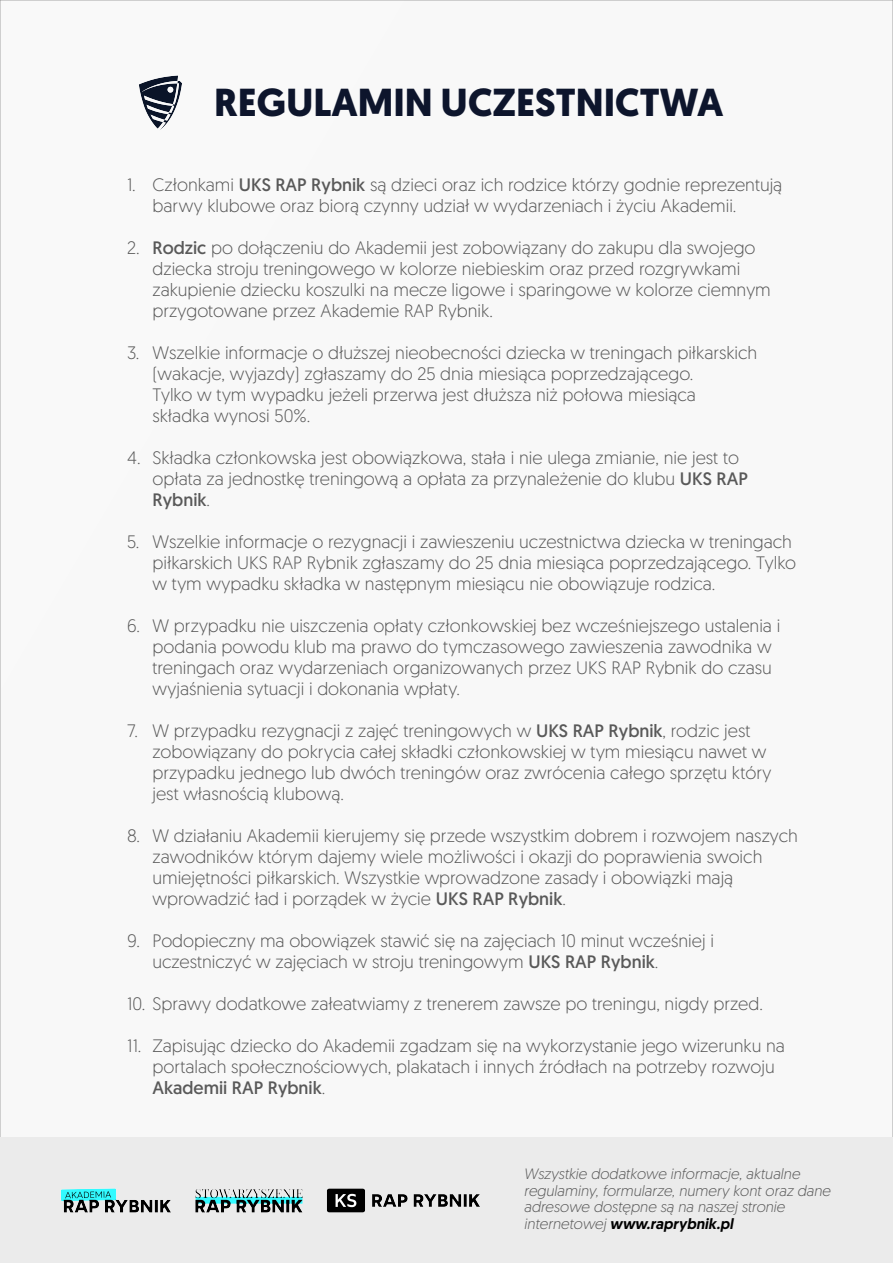
<style>
.page{position:relative;width:893px;height:1263px;background:#fff}
.page>*{position:absolute;margin:0;border:0;box-sizing:border-box;transform-origin:0 0}
.t1{font:700 39px "Geomanist";color:#0d152c}
.t2{font:300 18px/21px "Geomanist";color:#595959}
.t3{font:italic 300 15px/16.5px "Geomanist";color:#595959}
.s1{font-weight:400}
.s2{font-weight:500;color:#000}
</style>
<div class="page">
<div style="left:0;top:1137px;width:893px;height:126px;background:#ebebeb"></div>
<img style="left:61px;top:1188px;width:107px;height:25px">
<img style="left:330px;top:1188px;width:150px;height:25px">
<img style="left:168px;top:1188px;width:162px;height:25px">
<img style="left:139px;top:75px;width:43px;height:55px">
<h1 class="t1" style="left:214px;top:87px;width:511px">REGULAMIN UCZESTNICTWA</h1>
<p class="t2" style="left:152px;top:176px;width:631px">Członkami <span class="s1">UKS RAP Rybnik</span> są dzieci oraz ich rodzice którzy godnie reprezentują barwy klubowe oraz biorą czynny udział w wydarzeniach i życiu Akademii.</p>
<p class="t2" style="left:152px;top:239px;width:620px"><span class="s1">Rodzic</span> po dołączeniu do Akademii jest zobowiązany do zakupu dla swojego dziecka stroju treningowego w kolorze niebieskim oraz przed rozgrywkami zakupienie dziecku koszulki na mecze ligowe i sparingowe w kolorze ciemnym przygotowane przez Akademie RAP Rybnik.</p>
<p class="t2" style="left:152px;top:344px;width:606px">Wszelkie informacje o dłuższej nieobecności dziecka w treningach piłkarskich (wakacje, wyjazdy) zgłaszamy do 25 dnia miesiąca poprzedzającego.<br>Tylko w tym wypadku jeżeli przerwa jest dłuższa niż połowa miesiąca<br>składka wynosi 50%.</p>
<p class="t2" style="left:152px;top:449px;width:597px">Składka członkowska jest obowiązkowa, stała i nie ulega zmianie, nie jest to opłata za jednostkę treningową a opłata za przynależenie do klubu <span class="s1">UKS RAP<br>Rybnik</span>.</p>
<p class="t2" style="left:152px;top:533px;width:645px">Wszelkie informacje o rezygnacji i zawieszeniu uczestnictwa dziecka w treningach piłkarskich UKS RAP Rybnik zgłaszamy do 25 dnia miesiąca poprzedzającego. Tylko w tym wypadku składka w następnym miesiącu nie obowiązuje rodzica.</p>
<p class="t2" style="left:152px;top:617px;width:629px">W przypadku nie uiszczenia opłaty członkowskiej bez wcześniejszego ustalenia i podania powodu klub ma prawo do tymczasowego zawieszenia zawodnika w treningach oraz wydarzeniach organizowanych przez UKS RAP Rybnik do czasu wyjaśnienia sytuacji i dokonania wpłaty.</p>
<p class="t2" style="left:152px;top:722px;width:620px">W przypadku rezygnacji z zajęć treningowych w <span class="s1">UKS RAP Rybnik</span>, rodzic jest zobowiązany do pokrycia całej składki członkowskiej w tym miesiącu nawet w przypadku jednego lub dwóch treningów oraz zwrócenia całego sprzętu który jest własnością klubową.</p>
<p class="t2" style="left:152px;top:827px;width:647px">W działaniu Akademii kierujemy się przede wszystkim dobrem i rozwojem naszych zawodników którym dajemy wiele możliwości i okazji do poprawienia swoich umiejętności piłkarskich. Wszystkie wprowadzone zasady i obowiązki mają wprowadzić ład i porządek w życie <span class="s1">UKS RAP Rybnik</span>.</p>
<p class="t2" style="left:152px;top:932px;width:563px">Podopieczny ma obowiązek stawić się na zajęciach 10 minut wcześniej i uczestniczyć w zajęciach w stroju treningowym <span class="s1">UKS RAP Rybnik</span>.</p>
<p class="t2" style="left:127px;top:995px;width:637px">10. Sprawy dodatkowe załeatwiamy z trenerem zawsze po treningu, nigdy przed.</p>
<p class="t2" style="left:152px;top:1037px;width:634px">Zapisując dziecko do Akademii zgadzam się na wykorzystanie jego wizerunku na portalach społecznościowych, plakatach i innych źródłach na potrzeby rozwoju<br><span class="s1">Akademii RAP Rybnik</span>.</p>
<p class="t2" style="left:127px;top:176px;width:10px">1.</p>
<p class="t2" style="left:127px;top:239px;width:14px">2.</p>
<p class="t2" style="left:127px;top:344px;width:14px">3.</p>
<p class="t2" style="left:127px;top:449px;width:15px">4.</p>
<p class="t2" style="left:127px;top:533px;width:14px">5.</p>
<p class="t2" style="left:127px;top:617px;width:14px">6.</p>
<p class="t2" style="left:127px;top:722px;width:12px">7.</p>
<p class="t2" style="left:127px;top:827px;width:14px">8.</p>
<p class="t2" style="left:127px;top:932px;width:14px">9.</p>
<p class="t2" style="left:127px;top:1037px;width:16px">11.</p>
<p class="t3" style="left:524px;top:1167px;width:308px">Wszystkie dodatkowe informacje, aktualne regulaminy, formularze, numery kont oraz dane adresowe dostępne są na naszej stronie internetowej <span class="s2">www.raprybnik.pl</span></p>
</div>
